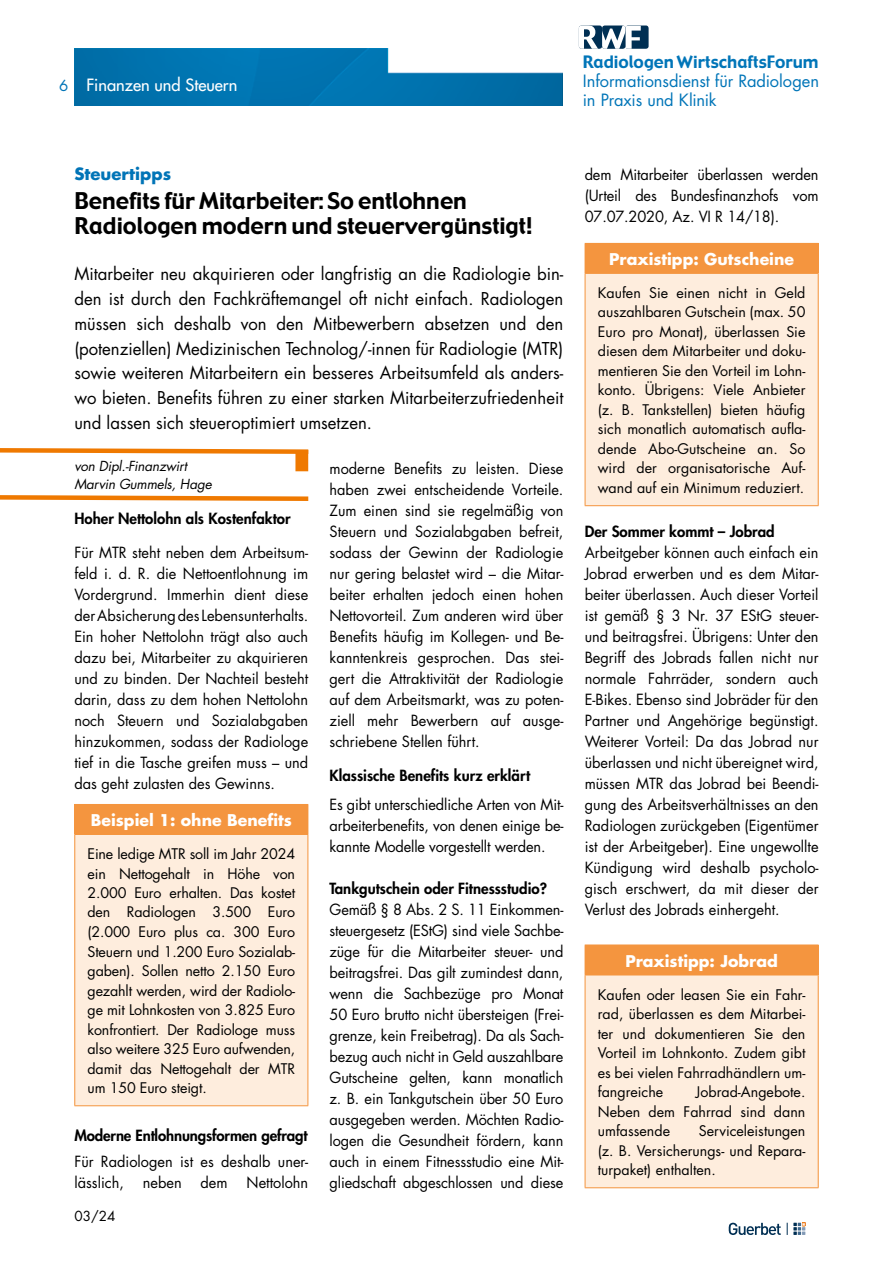
<style>
.page{position:relative;width:893px;height:1263px;background:#fff}
.page>*{position:absolute;margin:0;border:0;box-sizing:border-box;transform-origin:0 0}
.t1{font:22.5px/25.5px "Gadget";color:#000}
.t2{font:17.25px/24.8px "Futura Std";color:#000;text-align:justify}
.t3{font:16.65px "Gadget";color:#0075b8}
.t4{font:16.5px/18.8px "Futura Std";letter-spacing:-.005em;color:#0075b8}
.t5{font:500 16.5px "Futura Std";color:#fff}
.t6{font:700 16.5px "Futura Std";color:#0074b7}
.t7{font:700 15.75px "Futura Std";color:#fff}
.t8{font:15px/21px "Futura Std";color:#000;text-align:justify}
.t9{font:800 15px "Futura Std";color:#000}
.t10{font:15px "Futura Std";color:#0074b7}
.t11{font:14.25px/19.5px "Futura Std";color:#000;text-align:justify}
.t12{font:italic 13.5px/18px "Futura Std";letter-spacing:-.015em;color:#000}
.t13{font:13.5px "Futura Std";color:#000}
</style>
<div class="page">
<svg style="left:729px;top:1223px;width:52px;height:12px"></svg>
<svg style="left:787px;top:1223px;width:18px;height:12px"></svg>
<div style="left:625px;top:26px;width:24px;height:23px;background:#002f53;border-radius:3px"></div>
<svg style="left:579px;top:26px;width:62px;height:23px"></svg>
<img style="left:74px;top:49px;width:489px;height:57px">
<svg style="left:0;top:448px;width:309px;height:8px"></svg>
<div style="left:295px;top:450px;width:13px;height:21px;background:#ef7900;border:2px solid #ef7900"></div>
<svg style="left:0;top:495px;width:309px;height:6px"></svg>
<div style="left:75px;top:804px;width:233px;height:30px;background:#f4953f"></div>
<div style="left:75px;top:834px;width:233px;height:272px;background:#feeddd"></div>
<hr style="left:74px;top:804px;width:234px;height:1px;background:#f4953f">
<svg style="left:74px;top:805px;width:1px;height:29px"></svg>
<svg style="left:308px;top:805px;width:1px;height:29px"></svg>
<hr style="left:74px;top:834px;width:234px;height:1px;background:#f4953f">
<hr style="left:74px;top:835px;width:1px;height:270px;background:#f4953f">
<hr style="left:308px;top:835px;width:1px;height:270px;background:#f4953f">
<hr style="left:74px;top:1105px;width:234px;height:1px;background:#f4953f">
<div style="left:585px;top:243px;width:233px;height:30px;background:#f4953f"></div>
<div style="left:585px;top:273px;width:233px;height:233px;background:#feeddd"></div>
<hr style="left:585px;top:243px;width:234px;height:1px;background:#f4953f">
<svg style="left:818px;top:244px;width:1px;height:29px"></svg>
<hr style="left:585px;top:273px;width:234px;height:1px;background:#f4953f">
<hr style="left:585px;top:274px;width:1px;height:231px;background:#f4953f">
<hr style="left:818px;top:274px;width:1px;height:231px;background:#f4953f">
<hr style="left:585px;top:505px;width:234px;height:1px;background:#f4953f">
<div style="left:585px;top:945px;width:233px;height:30px;background:#f4953f"></div>
<div style="left:585px;top:975px;width:233px;height:213px;background:#feeddd"></div>
<hr style="left:818px;top:945px;width:1px;height:30px;background:#f4953f">
<hr style="left:585px;top:975px;width:234px;height:1px;background:#f4953f">
<hr style="left:585px;top:975px;width:1px;height:212px;background:#f4953f">
<hr style="left:818px;top:975px;width:1px;height:212px;background:#f4953f">
<hr style="left:585px;top:1187px;width:234px;height:1px;background:#f4953f">
<p class="t10" style="left:59px;top:76px;width:11px">6</p>
<p class="t5" style="left:86px;top:74px;width:153px">Finanzen und Steuern</p>
<p class="t3" style="left:583px;top:52px;width:237px">Radiologen WirtschaftsForum</p>
<p class="t4" style="left:583px;top:72px;width:238px">Informationsdienst für Radiologen in Praxis und Klinik</p>
<p class="t6" style="left:74px;top:163px;width:98px">Steuertipps</p>
<h1 class="t1" style="left:74px;top:189px;width:460px">Benefits für Mitarbeiter: So entlohnen<br>Radiologen modern und steuervergünstigt!</h1>
<p class="t2" style="left:74px;top:262px;width:490px">Mitarbeiter neu akquirieren oder langfristig an die Radiologie bin&shy;den ist durch den Fachkräftemangel oft nicht einfach. Radiologen müssen sich deshalb von den Mitbewerbern absetzen und den (potenziellen) Medizinischen Technolog/-innen für Radiologie (MTR) sowie weiteren Mitarbeitern ein besseres Arbeitsumfeld als anders&shy;wo bieten. Benefits führen zu einer starken Mitarbeiterzufriedenheit und lassen sich steueroptimiert umsetzen.</p>
<p class="t12" style="left:74px;top:457px;width:139px">von Dipl.-Finanzwirt<br>Marvin Gummels, Hage</p>
<p class="t9" style="left:74px;top:509px;width:218px">Hoher Nettolohn als Kostenfaktor</p>
<p class="t8" style="left:74px;top:542px;width:235px">Für MTR steht neben dem Arbeitsum&shy;feld i. d. R. die Nettoentlohnung im Vordergrund. Immerhin dient diese der Absicherung des Lebensunterhalts.<br>Ein hoher Nettolohn trägt also auch dazu bei, Mitarbeiter zu akquirieren und zu binden. Der Nachteil besteht darin, dass zu dem hohen Nettolohn noch Steuern und Sozialabgaben hinzukommen, sodass der Radiologe tief in die Tasche greifen muss – und das geht zulasten des Gewinns.</p>
<p class="t7" style="left:91px;top:809px;width:202px">Beispiel 1: ohne Benefits</p>
<p class="t11" style="left:88px;top:844px;width:209px">Eine ledige MTR soll im Jahr 2024 ein Nettogehalt in Höhe von 2.000 Euro erhalten. Das kostet den Radiologen 3.500 Euro (2.000 Euro plus ca. 300 Euro Steuern und 1.200 Euro Sozialab&shy;gaben). Sollen netto 2.150 Euro gezahlt werden, wird der Radiolo&shy;ge mit Lohnkosten von 3.825 Euro konfrontiert. Der Radiologe muss also weitere 325 Euro aufwenden, damit das Nettogehalt der MTR um 150 Euro steigt.</p>
<p class="t9" style="left:74px;top:1125px;width:235px">Moderne Entlohnungsformen gefragt</p>
<p class="t8" style="left:74px;top:1151px;width:235px">Für Radiologen ist es deshalb uner&shy;lässlich,</p>
<p class="t8" style="left:330px;top:458px;width:235px">moderne Benefits zu leisten. Diese haben zwei entscheidende Vorteile.<br>Zum einen sind sie regelmäßig von Steuern und Sozialabgaben befreit, sodass der Gewinn der Radiologie nur gering belastet wird – die Mitar&shy;beiter erhalten jedoch einen hohen Nettovorteil. Zum anderen wird über Benefits häufig im Kollegen- und Be&shy;kanntenkreis gesprochen. Das stei&shy;gert die Attraktivität der Radiologie auf dem Arbeitsmarkt, was zu poten&shy;ziell mehr Bewerbern auf ausge&shy;schriebene Stellen führt.</p>
<p class="t9" style="left:330px;top:766px;width:202px">Klassische Benefits kurz erklärt</p>
<p class="t8" style="left:330px;top:794px;width:235px">Es gibt unterschiedliche Arten von Mit&shy;arbeiterbenefits, von denen einige be&shy;kannte Modelle vorgestellt werden.</p>
<p class="t9" style="left:330px;top:879px;width:219px">Tankgutschein oder Fitnessstudio?</p>
<p class="t8" style="left:330px;top:899px;width:235px">Gemäß § 8 Abs. 2 S. 11 Einkommen&shy;steuergesetz (EStG) sind viele Sachbe&shy;züge für die Mitarbeiter steuer- und beitragsfrei. Das gilt zumindest dann, wenn die Sachbezüge pro Monat 50 Euro brutto nicht übersteigen (Frei&shy;grenze, kein Freibetrag). Da als Sach&shy;bezug auch nicht in Geld auszahlbare Gutscheine gelten, kann monatlich z. B. ein Tankgutschein über 50 Euro ausgegeben werden. Möchten Radio&shy;logen die Gesundheit fördern, kann auch in einem Fitnessstudio eine Mit&shy;gliedschaft abgeschlossen und diese</p>
<p class="t8" style="left:143px;top:1172px;width:40px">neben</p>
<p class="t8" style="left:201px;top:1172px;width:29px">dem</p>
<p class="t8" style="left:247px;top:1172px;width:63px">Nettolohn</p>
<p class="t13" style="left:74px;top:1207px;width:42px">03/24</p>
<p class="t8" style="left:585px;top:164px;width:235px">dem Mitarbeiter überlassen werden (Urteil des Bundesfinanzhofs vom 07.07.2020, Az. VI R 14/18).</p>
<p class="t7" style="left:609px;top:248px;width:186px">Praxistipp: Gutscheine</p>
<p class="t11" style="left:598px;top:283px;width:209px">Kaufen Sie einen nicht in Geld auszahlbaren Gutschein (max. 50<br>Euro pro Monat), überlassen Sie diesen dem Mitarbeiter und doku&shy;mentieren Sie den Vorteil im Lohn&shy;konto. Übrigens: Viele Anbieter (z. B. Tankstellen) bieten häufig sich monatlich automatisch aufla&shy;dende Abo-Gutscheine an. So wird der organisatorische Auf&shy;wand auf ein Minimum reduziert.</p>
<p class="t9" style="left:585px;top:522px;width:192px">Der Sommer kommt – Jobrad</p>
<p class="t8" style="left:585px;top:542px;width:235px">Arbeitgeber können auch einfach ein Jobrad erwerben und es dem Mitar&shy;beiter überlassen. Auch dieser Vorteil ist gemäß § 3 Nr. 37 EStG steuer&shy;und beitragsfrei. Übrigens: Unter den Begriff des Jobrads fallen nicht nur normale Fahrräder, sondern auch E-Bikes. Ebenso sind Jobräder für den Partner und Angehörige begünstigt.<br>Weiterer Vorteil: Da das Jobrad nur überlassen und nicht übereignet wird, müssen MTR das Jobrad bei Beendi&shy;gung des Arbeitsverhältnisses an den Radiologen zurückgeben (Eigentümer ist der Arbeitgeber). Eine ungewollte Kündigung wird deshalb psycholo&shy;gisch erschwert, da mit dieser der Verlust des Jobrads einhergeht.</p>
<p class="t7" style="left:625px;top:950px;width:154px">Praxistipp: Jobrad</p>
<p class="t11" style="left:598px;top:985px;width:209px">Kaufen oder leasen Sie ein Fahr&shy;rad, überlassen es dem Mitarbei&shy;ter und dokumentieren Sie den Vorteil im Lohnkonto. Zudem gibt es bei vielen Fahrradhändlern um&shy;fangreiche</p>
<p class="t11" style="left:598px;top:1082px;width:209px;text-indent:98px">Jobrad-Angebote.<br>Neben dem Fahrrad sind dann umfassende</p>
<p class="t11" style="left:598px;top:1121px;width:209px;text-indent:101px">Serviceleistungen (z. B. Versicherungs- und Repara&shy;turpaket) enthalten.</p>
</div>
